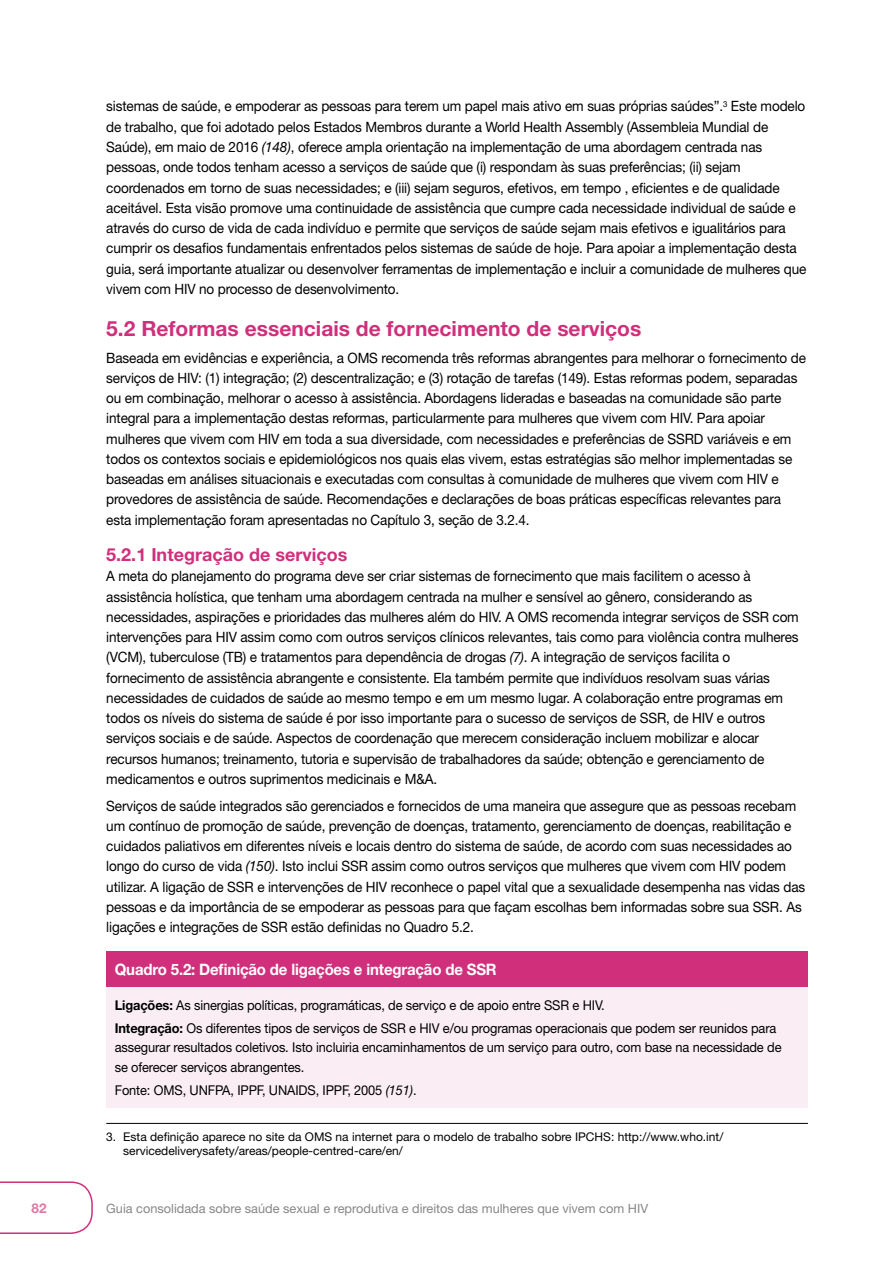
<style>
.page{position:relative;width:893px;height:1263px;background:#fff}
.page>*{position:absolute;margin:0;border:0;box-sizing:border-box;transform-origin:0 0}
.heading_level_1{font:700 21px "Helvetica Neue LT Std";color:#d02f7c}
.heading_level_2{font:700 18px "Helvetica Neue LT Std";color:#d02f7c}
.box_title{font:700 15.75px "Helvetica Neue LT Std";letter-spacing:-.01em;color:#fff;scale:.95 1}
.body{font:14.25px/20.2px "Helvetica Neue LT Std";letter-spacing:-.01em;color:#000;scale:.95 1}
.box_text{font:13.5px/19.5px "Helvetica Neue LT Std";letter-spacing:-.01em;color:#000;scale:.95 1}
.t1{font:700 13.5px "Helvetica Neue LT Std";color:#dd79a4}
.t2{font:12.75px "Helvetica Neue LT Std";color:#878787}
.footnote{font:12px/14.4px "Helvetica Neue LT Std";color:#000}
.s1{font-style:italic}
.s2{font-weight:700}
</style>
<div class="page">
<svg style="left:0;top:1181px;width:93px;height:53px"></svg>
<div style="left:106px;top:951px;width:702px;height:36px;background:#d02f7c"></div>
<div style="left:106px;top:987px;width:702px;height:121px;background:#faeef4"></div>
<hr style="left:106px;top:1123px;width:702px;height:1px;background:#000">
<p class="body" style="left:106px;top:96px;width:738px">sistemas de saúde, e empoderar as pessoas para terem um papel mais ativo em suas próprias saúdes”.<sup>3</sup> Este modelo de trabalho, que foi adotado pelos Estados Membros durante a World Health Assembly (Assembleia Mundial de Saúde), em maio de 2016 <span class="s1">(148)</span>, oferece ampla orientação na implementação de uma abordagem centrada nas pessoas, onde todos tenham acesso a serviços de saúde que (i) respondam às suas preferências; (ii) sejam coordenados em torno de suas necessidades; e (iii) sejam seguros, efetivos, em tempo , eficientes e de qualidade aceitável. Esta visão promove uma continuidade de assistência que cumpre cada necessidade individual de saúde e através do curso de vida de cada indivíduo e permite que serviços de saúde sejam mais efetivos e igualitários para cumprir os desafios fundamentais enfrentados pelos sistemas de saúde de hoje. Para apoiar a implementação desta guia, será importante atualizar ou desenvolver ferramentas de implementação e incluir a comunidade de mulheres que vivem com HIV no processo de desenvolvimento.</p>
<p class="heading_level_1" style="left:106px;top:315px;width:536px">5.2 Reformas essenciais de fornecimento de serviços</p>
<p class="body" style="left:106px;top:347px;width:738px">Baseada em evidências e experiência, a OMS recomenda três reformas abrangentes para melhorar o fornecimento de serviços de HIV: (1) integração; (2) descentralização; e (3) rotação de tarefas (149). Estas reformas podem, separadas ou em combinação, melhorar o acesso à assistência. Abordagens lideradas e baseadas na comunidade são parte integral para a implementação destas reformas, particularmente para mulheres que vivem com HIV. Para apoiar mulheres que vivem com HIV em toda a sua diversidade, com necessidades e preferências de SSRD variáveis e em todos os contextos sociais e epidemiológicos nos quais elas vivem, estas estratégias são melhor implementadas se baseadas em análises situacionais e executadas com consultas à comunidade de mulheres que vivem com HIV e provedores de assistência de saúde. Recomendações e declarações de boas práticas específicas relevantes para esta implementação foram apresentadas no Capítulo 3, seção de 3.2.4.</p>
<p class="heading_level_2" style="left:106px;top:543px;width:243px">5.2.1 Integração de serviços</p>
<p class="body" style="left:106px;top:566px;width:730px">A meta do planejamento do programa deve ser criar sistemas de fornecimento que mais facilitem o acesso à assistência holística, que tenham uma abordagem centrada na mulher e sensível ao gênero, considerando as necessidades, aspirações e prioridades das mulheres além do HIV. A OMS recomenda integrar serviços de SSR com intervenções para HIV assim como com outros serviços clínicos relevantes, tais como para violência contra mulheres (VCM), tuberculose (TB) e tratamentos para dependência de drogas <span class="s1">(7)</span>. A integração de serviços facilita o fornecimento de assistência abrangente e consistente. Ela também permite que indivíduos resolvam suas várias necessidades de cuidados de saúde ao mesmo tempo e em um mesmo lugar. A colaboração entre programas em todos os níveis do sistema de saúde é por isso importante para o sucesso de serviços de SSR, de HIV e outros serviços sociais e de saúde. Aspectos de coordenação que merecem consideração incluem mobilizar e alocar recursos humanos; treinamento, tutoria e supervisão de trabalhadores da saúde; obtenção e gerenciamento de medicamentos e outros suprimentos medicinais e M&amp;A.</p>
<p class="body" style="left:106px;top:795px;width:737px">Serviços de saúde integrados são gerenciados e fornecidos de uma maneira que assegure que as pessoas recebam um contínuo de promoção de saúde, prevenção de doenças, tratamento, gerenciamento de doenças, reabilitação e cuidados paliativos em diferentes níveis e locais dentro do sistema de saúde, de acordo com suas necessidades ao longo do curso de vida <span class="s1">(150)</span>. Isto inclui SSR assim como outros serviços que mulheres que vivem com HIV podem utilizar. A ligação de SSR e intervenções de HIV reconhece o papel vital que a sexualidade desempenha nas vidas das pessoas e da importância de se empoderar as pessoas para que façam escolhas bem informadas sobre sua SSR. As ligações e integrações de SSR estão definidas no Quadro 5.2.</p>
<p class="box_title" style="left:115px;top:959px;width:404px">Quadro 5.2: Definição de ligações e integração de SSR</p>
<p class="box_text" style="left:115px;top:995px;width:517px"><span class="s2">Ligações:</span> As sinergias políticas, programáticas, de serviço e de apoio entre SSR e HIV.</p>
<p class="box_text" style="left:115px;top:1018px;width:703px"><span class="s2">Integração:</span> Os diferentes tipos de serviços de SSR e HIV e/ou programas operacionais que podem ser reunidos para assegurar resultados coletivos. Isto incluiria encaminhamentos de um serviço para outro, com base na necessidade de se oferecer serviços abrangentes.</p>
<p class="box_text" style="left:115px;top:1081px;width:319px">Fonte: OMS, UNFPA, IPPF, UNAIDS, IPPF, 2005 <span class="s1">(151)</span>.</p>
<p class="footnote" style="left:123px;top:1129px;width:602px;text-indent:-17px">3. Esta definição aparece no site da OMS na internet para o modelo de trabalho sobre IPCHS: http://www.who.int/ servicedeliverysafety/areas/people-centred-care/en/</p>
<p class="t1" style="left:31px;top:1199px;width:17px">82</p>
<p class="t2" style="left:106px;top:1201px;width:543px">Guia consolidada sobre saúde sexual e reprodutiva e direitos das mulheres que vivem com HIV</p>
</div>
